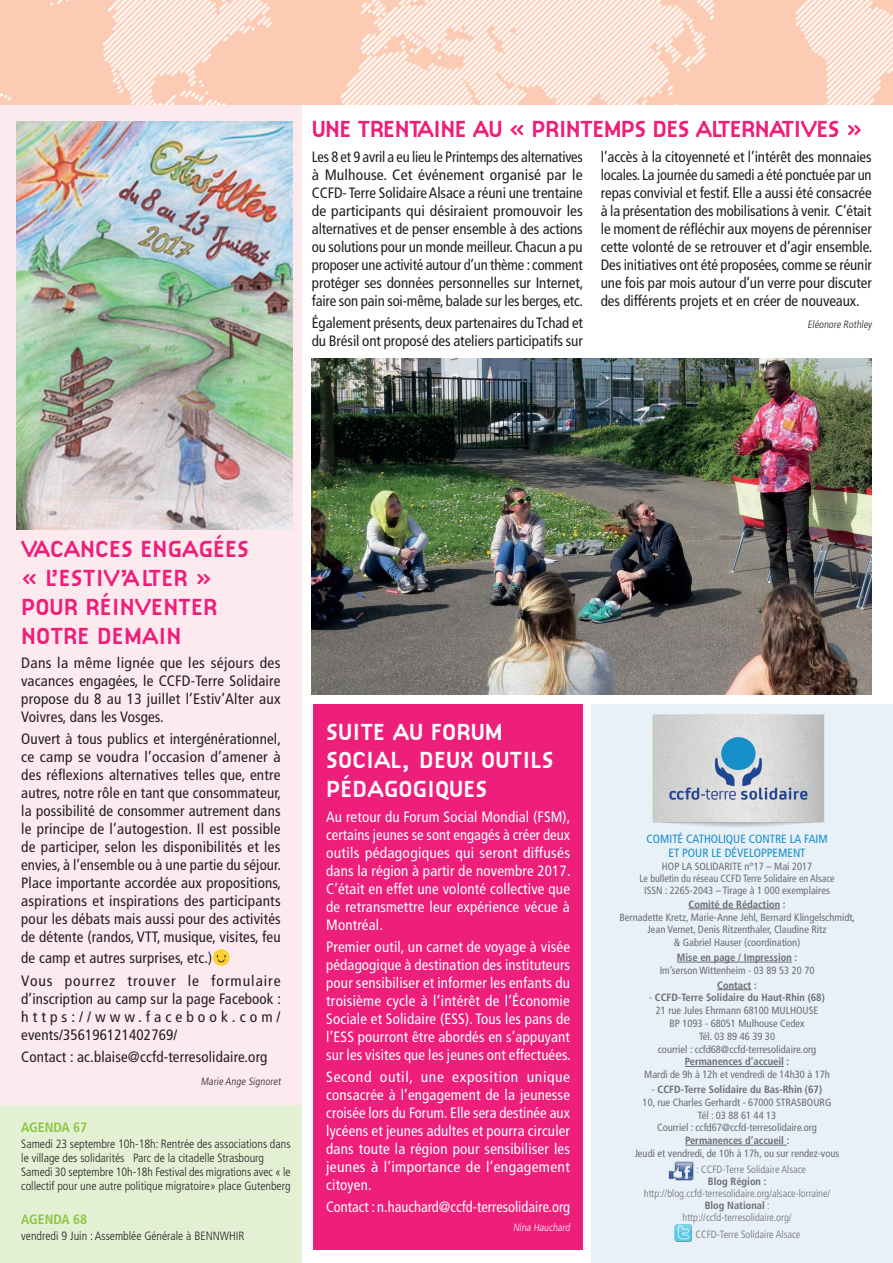
<style>
.page{position:relative;width:893px;height:1263px;background:#fff}
.page>*{position:absolute;margin:0;border:0;box-sizing:border-box;transform-origin:0 0}
.t1{font:700 24px/28.8px "Citizen";color:#ee1e7b}
.t2{font:700 24px/28.8px "Citizen";color:#fff}
.t3{font:700 24px "Citizen";letter-spacing:-.03em;color:#ee1e7b}
.t4{font:condensed 15px/18px "Frutiger LT Std";letter-spacing:.01em;color:#231f20;text-align:justify}
.t5{font:condensed 15px/18px "Frutiger LT Std";letter-spacing:.01em;color:#fff;text-align:justify}
.t6{font:condensed 15px/18px "Frutiger LT Std";letter-spacing:.01em;color:#231f20;text-align:justify;scale:.96 1}
.t7{font:condensed 15px/18px "Frutiger LT Std";letter-spacing:.01em;color:#fff;text-align:justify;scale:1.04 1}
.t8{font:condensed 15px/18px "Frutiger LT Std";letter-spacing:.01em;color:#231f20;text-align:justify;scale:1.04 1}
.t9{font:condensed 15px/22.2px "Frutiger LT Std";letter-spacing:.06em;color:#231f20}
.t10{font:condensed 15px "Frutiger LT Std";letter-spacing:.01em;color:#fff;scale:.96 1}
.t11{font:700 condensed 13.5px "Frutiger LT Std";color:#8bc63e}
.t12{font:300 condensed 12px/13.8px "Frutiger LT Std";color:#231f20}
.t13{font:condensed 12px/14.1px "Frutiger LT Std";color:#198dc9;text-align:center}
.t14{font:condensed 10.5px/12.8px "Frutiger LT Std";color:#6c6d70;text-align:center}
.t15{font:300 condensed 10.5px/12px "Frutiger LT Std";color:#6c6d70;text-align:center}
.t16{font:700 condensed 10.5px "Frutiger LT Std";color:#6c6d70}
.t17{font:300 condensed 10.5px "Frutiger LT Std";color:#231f20}
.t18{font:300 condensed 10.5px "Frutiger LT Std";color:#fff}
.s1{font-weight:700}
</style>
<div class="page">
<div style="left:0;top:104px;width:301px;height:1002px;background:#fdeaee"></div>
<div style="left:0;top:0;width:893px;height:105px;background:#fccbb4"></div>
<svg style="left:795px;top:0;width:98px;height:105px"></svg>
<svg style="left:0;top:93px;width:11px;height:7px"></svg>
<svg style="left:50px;top:0;width:222px;height:105px"></svg>
<svg style="left:340px;top:0;width:375px;height:105px"></svg>
<div style="left:592px;top:705px;width:301px;height:558px;background:#e8f0f8"></div>
<hr style="left:688px;top:908px;width:92px;height:1px;background:#6c6d70">
<hr style="left:677px;top:962px;width:115px;height:1px;background:#6c6d70">
<hr style="left:717px;top:989px;width:34px;height:1px;background:#6c6d70">
<hr style="left:685px;top:1066px;width:99px;height:1px;background:#6c6d70">
<hr style="left:685px;top:1145px;width:102px;height:1px;background:#6c6d70">
<img style="left:668px;top:1161px;width:26px;height:20px">
<img style="left:674px;top:1224px;width:18px;height:18px">
<svg style="left:213px;top:949px;width:16px;height:17px"></svg>
<div style="left:213px;top:949px;width:17px;height:17px;background:#fed132;border-radius:50%"></div>
<svg style="left:217px;top:955px;width:9px;height:8px"></svg>
<img style="left:16px;top:121px;width:277px;height:408px">
<div style="left:313px;top:705px;width:270px;height:545px;background:#ee1e7b"></div>
<img style="left:312px;top:358px;width:560px;height:336px">
<div style="left:0;top:1106px;width:301px;height:157px;background:#e4f0d4"></div>
<img style="left:652px;top:714px;width:173px;height:113px">
<h1 class="t3" style="left:312px;top:115px;width:552px">UNE TRENTAINE AU « PRINTEMPS DES ALTERNATIVES »</h1>
<p class="t6" style="left:312px;top:147px;width:285px">Les 8 et 9 avril a eu lieu le Printemps des alternatives à Mulhouse. Cet événement organisé par le CCFD- Terre Solidaire Alsace a réuni une trentaine de participants qui désiraient promouvoir les alternatives et de penser ensemble à des actions ou solutions pour un monde meilleur. Chacun a pu proposer une activité autour d’un thème : comment protéger ses données personnelles sur Internet, faire son pain soi-même, balade sur les berges, etc.</p>
<p class="t4" style="left:312px;top:314px;width:273px">Également présents, deux partenaires du Tchad et du Brésil ont proposé des ateliers participatifs sur</p>
<p class="t4" style="left:601px;top:147px;width:273px">l’accès à la citoyenneté et l’intérêt des monnaies locales. La journée du samedi a été ponctuée par un repas convivial et festif. Elle a aussi été consacrée à la présentation des mobilisations à venir. C’était le moment de réfléchir aux moyens de pérenniser cette volonté de se retrouver et d’agir ensemble.<br>Des initiatives ont été proposées, comme se réunir une fois par mois autour d’un verre pour discuter des différents projets et en créer de nouveaux.</p>
<p class="t17" style="left:807px;top:319px;width:67px">Eléonore Rothley</p>
<h1 class="t1" style="left:21px;top:535px;width:230px">VACANCES ENGAGÉES « L’ESTIV’ALTER »<br>POUR RÉINVENTER<br>NOTRE DEMAIN</h1>
<p class="t8" style="left:21px;top:654px;width:251px">Dans la même lignée que les séjours des vacances engagées, le CCFD-Terre Solidaire propose du 8 au 13 juillet l’Estiv’Alter aux Voivres, dans les Vosges.</p>
<p class="t4" style="left:21px;top:730px;width:261px">Ouvert à tous publics et intergénérationnel, ce camp se voudra l’occasion d’amener à des réflexions alternatives telles que, entre autres, notre rôle en tant que consommateur, la possibilité de consommer autrement dans le principe de l’autogestion. Il est possible de participer, selon les disponibilités et les envies, à l’ensemble ou à une partie du séjour.<br>Place importante accordée aux propositions, aspirations et inspirations des participants pour les débats mais aussi pour des activités de détente (randos, VTT, musique, visites, feu</p>
<p class="t9" style="left:21px;top:947px;width:261px">de camp et autres surprises, etc.)<br>Vous pourrez trouver le formulaire</p>
<p class="t4" style="left:21px;top:989px;width:261px">d’inscription au camp sur la page Facebook : https://www.facebook.com/ events/356196121402769/</p>
<p class="t4" style="left:21px;top:1048px;width:248px">Contact : ac.blaise@ccfd-terresolidaire.org</p>
<p class="t17" style="left:201px;top:1075px;width:83px">Marie Ange Signoret</p>
<p class="t11" style="left:21px;top:1119px;width:67px">AGENDA 67</p>
<p class="t12" style="left:21px;top:1137px;width:271px">Samedi 23 septembre 10h-18h: Rentrée des associations dans le village des solidarités Parc de la citadelle Strasbourg Samedi 30 septembre 10h-18h Festival des migrations avec « le collectif pour une autre politique migratoire» place Gutenberg</p>
<p class="t11" style="left:21px;top:1211px;width:67px">AGENDA 68</p>
<p class="t12" style="left:21px;top:1229px;width:225px">vendredi 9 Juin : Assemblée Générale à BENNWHIR</p>
<h1 class="t2" style="left:326px;top:717px;width:229px">SUITE AU FORUM<br>SOCIAL, DEUX OUTILS<br>PÉDAGOGIQUES</h1>
<p class="t5" style="left:326px;top:807px;width:246px">Au retour du Forum Social Mondial (FSM), certains jeunes se sont engagés à créer deux outils pédagogiques qui seront diffusés dans la région à partir de novembre 2017.<br>C’était en effet une volonté collective que de retransmettre leur expérience vécue à Montréal.</p>
<p class="t5" style="left:326px;top:938px;width:246px">Premier outil, un carnet de voyage à visée pédagogique à destination des instituteurs pour sensibiliser et informer les enfants du troisième cycle à l’intérêt de l’Économie Sociale et Solidaire (ESS). Tous les pans de l’ESS pourront être abordés en s’appuyant sur les visites que les jeunes ont effectuées.</p>
<p class="t7" style="left:326px;top:1068px;width:236px">Second outil, une exposition unique consacrée à l’engagement de la jeunesse croisée lors du Forum. Elle sera destinée aux lycéens et jeunes adultes et pourra circuler dans toute la région pour sensibiliser les jeunes à l’importance de l’engagement citoyen.</p>
<p class="t10" style="left:326px;top:1198px;width:256px">Contact : n.hauchard@ccfd-terresolidaire.org</p>
<p class="t18" style="left:513px;top:1221px;width:60px">Nina Hauchard</p>
<p class="t13" style="left:646px;top:832px;width:183px">COMITÉ CATHOLIQUE CONTRE LA FAIM<br>ET POUR LE DÉVELOPPEMENT</p>
<p class="t14" style="left:639px;top:860px;width:197px;line-height:12px">HOP LA SOLIDARITE n°17 – Mai 2017<br>Le bulletin du réseau CCFD Terre Solidaire en Alsace<br>ISSN : 2265-2043 – Tirage à 1 000 exemplaires</p>
<p class="t16" style="left:688px;top:898px;width:99px">Comité de Rédaction :</p>
<p class="t14" style="left:619px;top:911px;width:237px">Bernadette Kretz, Marie-Anne Jehl, Bernard Klingelschmidt,<br>Jean Vernet, Denis Ritzenthaler, Claudine Ritz<br>&amp; Gabriel Hauser (coordination)</p>
<p class="t16" style="left:677px;top:951px;width:122px">Mise en page / Impression :</p>
<p class="t14" style="left:660px;top:964px;width:156px">Im’serson Wittenheim - 03 89 53 20 70</p>
<p class="t16" style="left:717px;top:979px;width:41px">Contact :</p>
<p class="t14" style="left:649px;top:991px;width:177px">- <span class="s1">CCFD-Terre Solidaire du Haut-Rhin (68)<br></span>21 rue Jules Ehrmann 68100 MULHOUSE<br>BP 1093 - 68051 Mulhouse Cedex<br>Tél. 03 89 46 39 30<br>courriel : ccfd68@ccfd-terresolidaire.org</p>
<p class="t16" style="left:685px;top:1055px;width:106px">Permanences d’accueil :</p>
<p class="t14" style="left:644px;top:1068px;width:187px">Mardi de 9h à 12h et vendredi de 14h30 à 17h</p>
<p class="t14" style="left:643px;top:1083px;width:190px">- <span class="s1">CCFD-Terre Solidaire du Bas-Rhin (67)<br></span>10, rue Charles Gerhardt - 67000 STRASBOURG Tél : 03 88 61 44 13<br>Courriel : ccfd67@ccfd-terresolidaire.org</p>
<p class="t16" style="left:685px;top:1134px;width:106px">Permanences d’accueil :</p>
<p class="t14" style="left:635px;top:1147px;width:206px">Jeudi et vendredi, de 10h à 17h, ou sur rendez-vous</p>
<p class="t15" style="left:696px;top:1164px;width:111px">: CCFD-Terre Solidaire Alsace</p>
<p class="t16" style="left:708px;top:1175px;width:60px">Blog Région :</p>
<p class="t15" style="left:644px;top:1188px;width:188px">http://blog.ccfd-terresolidaire.org/alsace-lorraine/<br><span class="s1">Blog National</span> :<br>http://ccfd-terresolidaire.org/</p>
<p class="t15" style="left:695px;top:1229px;width:107px">CCFD-Terre Solidaire Alsace</p>
</div>
